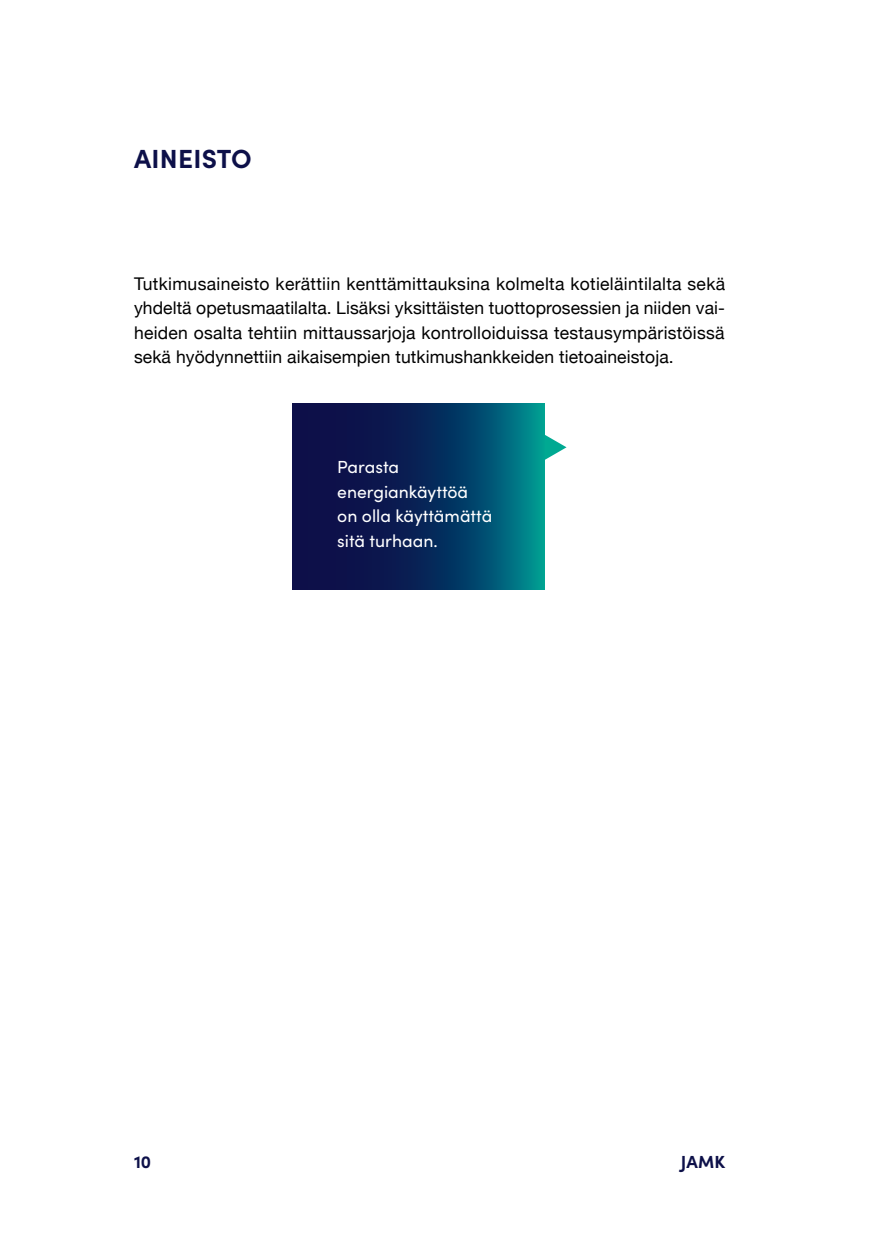
<style>
.page{position:relative;width:874px;height:1241px;background:#fff}
.page>*{position:absolute;margin:0;border:0;box-sizing:border-box;transform-origin:0 0}
.Otsikko_1{font:700 26.25px "Sofia Pro";letter-spacing:.01em;color:#0d1049}
.Leipis_otsikon_jälke{font:17.5px/24.5px "Helvetica Neue";letter-spacing:.005em;color:#000;text-align:justify}
.Infoboksi_leipis_val{font:17.5px/24.5px "Sofia Pro";color:#fff}
.t1{font:700 17.5px "Sofia Pro";letter-spacing:.01em;color:#0d1049}
</style>
<div class="page">
<svg style="left:544px;top:423px;width:22px;height:48px"></svg>
<svg style="left:292px;top:404px;width:252px;height:186px;background:#06345f"></svg>
<p class="Otsikko_1" style="left:134px;top:138px;width:119px">AINEISTO</p>
<p class="Leipis_otsikon_jälke" style="left:134px;top:272px;width:592px">Tutkimusaineisto kerättiin kenttämittauksina kolmelta kotieläintilalta sekä yhdeltä opetusmaatilalta. Lisäksi yksittäisten tuottoprosessien ja niiden vai&shy;heiden osalta tehtiin mittaussarjoja kontrolloiduissa testausympäristöissä sekä hyödynnettiin aikaisempien tutkimushankkeiden tietoaineistoja.</p>
<p class="Infoboksi_leipis_val" style="left:337px;top:453px;width:156px">Parasta energiankäyttöä on olla käyttämättä sitä turhaan.</p>
<p class="t1" style="left:134px;top:1148px;width:19px">10</p>
<p class="t1" style="left:680px;top:1148px;width:46px">JAMK</p>
</div>
